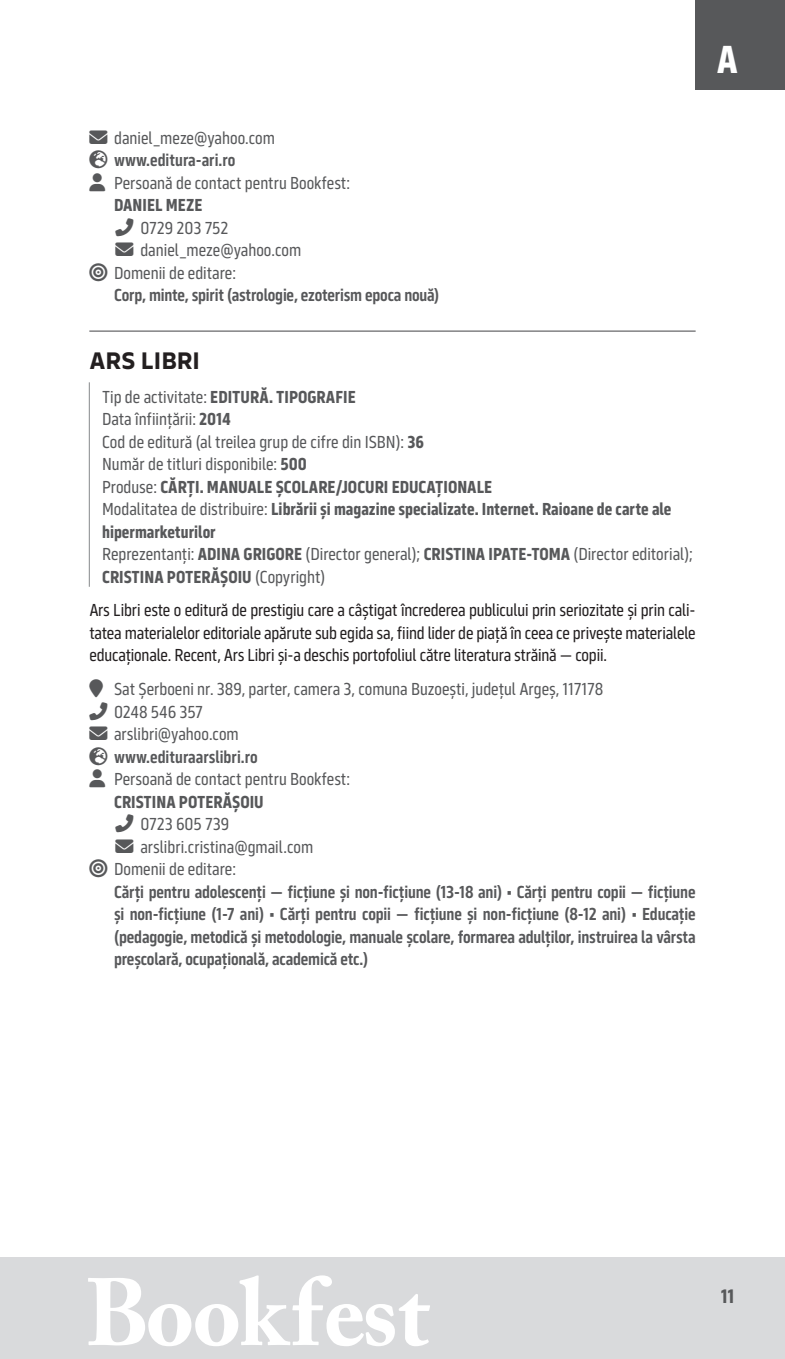
<style>
.page{position:relative;width:785px;height:1359px;background:#fff}
.page>*{position:absolute;margin:0;border:0;box-sizing:border-box;transform-origin:0 0}
.t1{font:700 40.5px "Serca Condensed";color:#fff}
.t2{font:700 24.75px "Serca";color:#231f20}
.t3{font:700 20.25px "Serca Condensed";color:#57585a}
.t4{font:18px/22.5px "Serca Condensed";color:#57585a}
.t5{font:600 18px/22.5px "Serca Condensed";letter-spacing:-.01em;color:#57585a;text-align:justify}
.t6{font:18px/22.5px "Serca Condensed";letter-spacing:-.01em;color:#231f20;text-align:justify}
.t7{font:700 18px "Serca Condensed";color:#57585a}
.s1{font-weight:600}
.s2{font-weight:700}
</style>
<div class="page">
<hr style="left:89px;top:330px;width:606px;height:2px;background:#57585a">
<hr style="left:89px;top:382px;width:1px;height:205px;background:#939598">
<div style="left:0;top:1257px;width:26px;height:102px;background:#d9dadc"></div>
<div style="left:26px;top:1257px;width:758px;height:102px;background:#d9dadc"></div>
<div style="left:695px;top:0;width:89px;height:89px;background:#57585a"></div>
<svg style="left:88px;top:1275px;width:342px;height:71px"></svg>
<h1 class="t1" style="left:717px;top:36px;width:23px">A</h1>
<p class="t4" style="left:114px;top:127px;width:162px;text-indent:-25px">✉ daniel_meze@yahoo.com <span class="s1">www.editura‑ari.ro</span></p>
<p class="t4" style="left:114px;top:172px;width:237px">Persoană de contact pentru Bookfest:</p>
<p class="t7" style="left:114px;top:195px;width:90px">DANIEL MEZE</p>
<p class="t4" style="left:114px;top:217px;width:189px;text-indent:26px">0729 203 752<br>✉ daniel_meze@yahoo.com<br>Domenii de editare:</p>
<p class="t5" style="left:114px;top:284px;width:327px">Corp, minte, spirit (astrologie, ezoterism epoca nouă)</p>
<h2 class="t2" style="left:89px;top:345px;width:112px">ARS LIBRI</h2>
<p class="t4" style="left:102px;top:385px;width:592px">Tip de activitate: <span class="s2">EDITURĂ. TIPOGRAFIE<br></span>Data înființării: <span class="s2">2014<br></span>Cod de editură (al treilea grup de cifre din ISBN): <span class="s2">36<br></span>Număr de titluri disponibile: <span class="s2">500<br></span>Produse: <span class="s2">CĂRȚI. MANUALE ȘCOLARE/JOCURI EDUCAȚIONALE<br></span>Modalitatea de distribuire: <span class="s2">Librării și magazine specializate. Internet. Raioane de carte ale hipermarketurilor<br></span>Reprezentanți: <span class="s2">ADINA GRIGORE</span> (Director general); <span class="s2">CRISTINA IPATE‑TOMA</span> (Director editorial); <span class="s2">CRISTINA POTERĂȘOIU</span> (Copyright)</p>
<p class="t6" style="left:89px;top:599px;width:607px">Ars Libri este o editură de prestigiu care a câștigat încrederea publicului prin seriozitate și prin cali‑ tatea materialelor editoriale apărute sub egida sa, fiind lider de piață în ceea ce privește materialele educaționale. Recent, Ars Libri și‑a deschis portofoliul către literatura străină — copii.</p>
<p class="t4" style="left:114px;top:678px;width:490px">Sat Șerboeni nr. 389, parter, camera 3, comuna Buzoești, județul Argeș, 117178</p>
<p class="t4" style="left:114px;top:700px;width:90px">0248 546 357</p>
<p class="t4" style="left:89px;top:723px;width:151px">✉ arslibri@yahoo.com</p>
<p class="t5" style="left:114px;top:745px;width:145px">www.edituraarslibri.ro</p>
<p class="t4" style="left:114px;top:768px;width:237px">Persoană de contact pentru Bookfest:</p>
<p class="t7" style="left:114px;top:791px;width:151px">CRISTINA POTERĂȘOIU</p>
<p class="t4" style="left:114px;top:813px;width:200px;text-indent:26px">0723 605 739<br>✉ arslibri.cristina@gmail.com<br>Domenii de editare:</p>
<p class="t5" style="left:114px;top:880px;width:583px">Cărți pentru adolescenți — ficțiune și non‑ficțiune (13‑18 ani) • Cărți pentru copii — ficțiune și non‑ficțiune (1‑7 ani) • Cărți pentru copii — ficțiune și non‑ficțiune (8‑12 ani) • Educație (pedagogie, metodică și metodologie, manuale școlare, formarea adulților, instruirea la vârsta preșcolară, ocupațională, academică etc.)</p>
<p class="t3" style="left:720px;top:1284px;width:15px">11</p>
</div>
